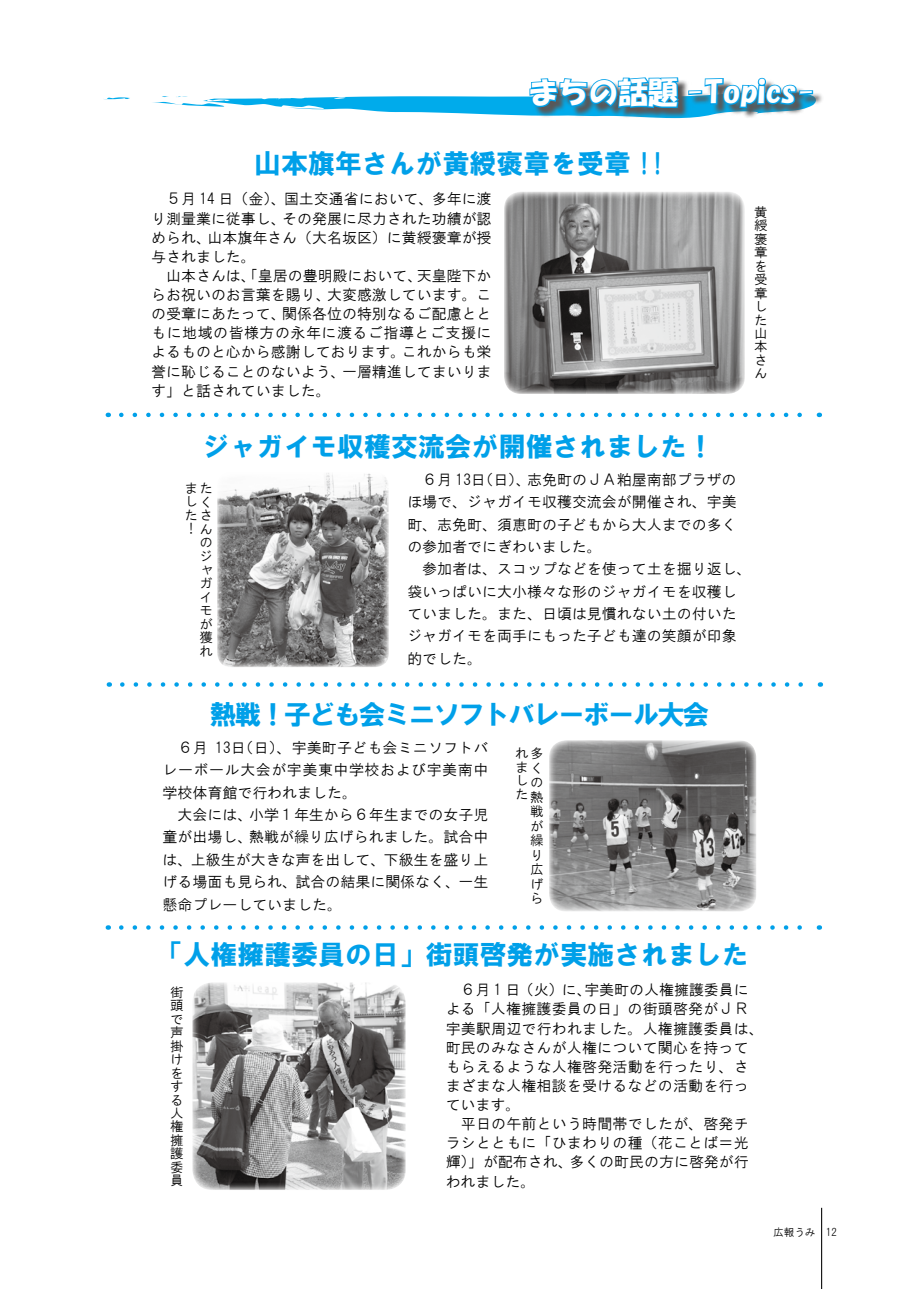
<style>
.page{position:relative;width:919px;height:1289px;background:#fff}
.page>*{position:absolute;margin:0;border:0;box-sizing:border-box;transform-origin:0 0}
.t1{font:29.85px "HGS Soei Kakupoptai";color:#fff}
.t2{font:26.85px "HG Soei Kakugothic UB";color:#00a0e9}
.t3{font:26.85px "HG Soei Kakugothic UB";letter-spacing:-.075em;color:#00a0e9}
.t4{font:15px/22.4px "HG Gothic M";color:#000}
.t5{font:15px "HG Gothic M";letter-spacing:.035em;color:#000}
.t6{font:15px "HG Gothic M";letter-spacing:.04em;color:#000}
.t7{font:13.5px/13.5px "HG Gothic M";color:#000}
.t8{font:10.65px "HG Gothic M";color:#000}
</style>
<div class="page">
<hr style="left:821px;top:1207px;width:1px;height:81px;background:#000">
<svg style="left:103px;top:97px;width:27px;height:3px"></svg>
<svg style="left:152px;top:77px;width:670px;height:41px"></svg>
<svg style="left:121px;top:412px;width:681px;height:5px"></svg>
<svg style="left:122px;top:682px;width:681px;height:4px"></svg>
<svg style="left:121px;top:925px;width:681px;height:4px"></svg>
<img style="left:217px;top:473px;width:172px;height:194px">
<img style="left:549px;top:740px;width:207px;height:171px">
<img style="left:192px;top:982px;width:213px;height:207px">
<img style="left:504px;top:192px;width:240px;height:202px">
<h1 class="t1" style="left:528px;top:77px;width:289px">まちの話題 -Topics-</h1>
<h2 class="t2" style="left:254px;top:150px;width:412px">山本旗年さんが黄綬褒章を受章 !!</h2>
<p class="t4" style="left:151px;top:189px;width:342px;line-height:19.2px;text-align:right">　５月 14 日（金）、国土交通省において、多年に渡その発展に尽力された功績が認</p>
<p class="t4" style="left:207px;top:208px;width:285px;line-height:19.2px;text-indent:-56px">り測量業に従事し、<br>山本旗年さん（大名坂区）に黄綬褒章が授</p>
<p class="t4" style="left:151px;top:227px;width:106px;line-height:19.2px">められ、<br>与されました。</p>
<p class="t4" style="left:327px;top:266px;width:166px;line-height:19.2px;text-indent:-176px">　山本さんは、「皇居の豊明殿において、<br>大変感激しています。こ</p>
<p class="t4" style="left:417px;top:264px;width:76px">天皇陛下か</p>
<p class="t4" style="left:282px;top:285px;width:211px;line-height:19.2px;text-indent:-131px">らお祝いのお言葉を賜り、<br>関係各位の特別なるご配慮とと</p>
<p class="t4" style="left:151px;top:302px;width:136px">の受章にあたって、</p>
<p class="t5" style="left:151px;top:325px;width:342px">もに地域の皆様方の永年に渡るご指導とご支援に</p>
<p class="t4" style="left:402px;top:341px;width:91px">これからも栄</p>
<p class="t4" style="left:342px;top:342px;width:151px;line-height:19.2px;text-indent:-191px">よるものと心から感謝しております。<br>一層精進してまいりま</p>
<p class="t4" style="left:151px;top:361px;width:196px;line-height:19.2px">誉に恥じることのないよう、す」と話されていました。</p>
<p class="t7" style="left:754px;top:205px;width:14px">黄綬褒章を受章した山本さん</p>
<h2 class="t2" style="left:203px;top:432px;width:513px">ジャガイモ収穫交流会が開催されました!</h2>
<p class="t7" style="left:184px;top:481px;width:29px;text-align:right">またしくたさん<br>の<br>ジャガ<br>イ<br>モが獲れ</p>
<p class="t7" style="left:184px;top:521px;width:9px">!</p>
<p class="t4" style="left:407px;top:468px;width:346px">　６月 13 （日日）、<br>ほ場で、ジャガイモ収穫交流会が開催され、宇美町、志免町、須恵町の子どもから大人までの多くの参加者でにぎわいました。<br>　参加者は、スコップなどを使って土を掘り返し、袋いっぱいに大小様々な形のジャガイモを収穫していました。また、日頃は見慣れない土の付いたジャガイモを両手にもった子ども達の笑顔が印象的でした。</p>
<p class="t4" style="left:527px;top:468px;width:211px">志免町のＪＡ粕屋南部プラザの</p>
<h2 class="t3" style="left:209px;top:701px;width:501px">熱戦！子ども会ミニソフトバレーボール大会</h2>
<p class="t4" style="left:215px;top:736px;width:274px">13 （日日）、宇美町子ども会ミニソフトバ</p>
<p class="t4" style="left:163px;top:736px;width:47px">　６月</p>
<p class="t6" style="left:163px;top:762px;width:327px">レーボール大会が宇美東中学校および宇美南中</p>
<p class="t4" style="left:163px;top:781px;width:196px">学校体育館で行われました。</p>
<p class="t4" style="left:249px;top:803px;width:241px">小学１年生から６年生までの女子児</p>
<p class="t7" style="left:515px;top:746px;width:29px">れ多まくし<br>た</p>
<p class="t7" style="left:530px;top:775px;width:14px;line-height:14.5px">の熱戦が繰り広げら</p>
<p class="t4" style="left:249px;top:803px;width:241px;text-indent:-86px">　大会には、<br>熱戦が繰り広げられました。試合中</p>
<p class="t4" style="left:163px;top:825px;width:327px">童が出場し、<br>は、上級生が大きな声を出して、下級生を盛り上げる場面も見られ、試合の結果に関係なく、一生懸命プレーしていました。</p>
<h2 class="t2" style="left:157px;top:941px;width:593px">「人権擁護委員の日」街頭啓発が実施されました</h2>
<p class="t4" style="left:445px;top:997px;width:304px">よる「人権擁護委員の日」の街頭啓発がＪＲ</p>
<p class="t4" style="left:445px;top:1016px;width:319px">宇美駅周辺で行われました。人権擁護委員は、</p>
<p class="t4" style="left:445px;top:1035px;width:304px">町民のみなさんが人権について関心を持って</p>
<p class="t4" style="left:445px;top:1055px;width:304px">もらえるような人権啓発活動を行ったり、さ</p>
<p class="t4" style="left:445px;top:1074px;width:304px">まざまな人権相談を受けるなどの活動を行っ</p>
<p class="t4" style="left:445px;top:1093px;width:76px">ています。</p>
<p class="t4" style="left:445px;top:1112px;width:304px">　平日の午前という時間帯でしたが、啓発チ</p>
<p class="t4" style="left:445px;top:1131px;width:304px">ラシとともに「ひまわりの種（花ことば＝光</p>
<p class="t4" style="left:569px;top:1150px;width:181px">多くの町民の方に啓発が行</p>
<p class="t4" style="left:445px;top:978px;width:148px">　６月 1 日（火）に、</p>
<p class="t4" style="left:584px;top:978px;width:166px">宇美町の人権擁護委員に</p>
<p class="t7" style="left:170px;top:985px;width:14px">街頭で声掛けをする人権擁護委員</p>
<p class="t4" style="left:445px;top:1152px;width:129px;line-height:19.2px">輝）」が配布され、われました。</p>
<p class="t8" style="left:773px;top:1226px;width:44px">広報うみ</p>
<p class="t8" style="left:826px;top:1226px;width:12px">12</p>
</div>
